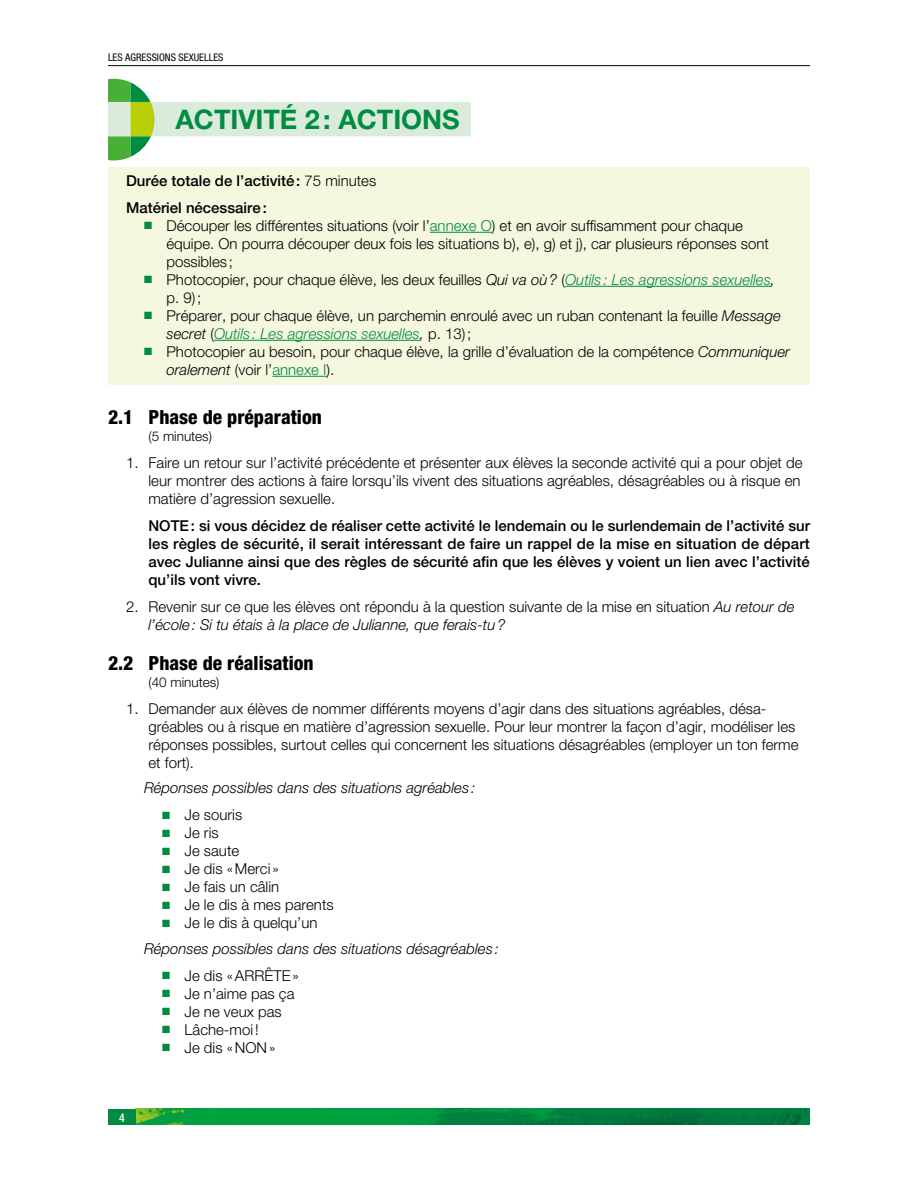
<style>
.page{position:relative;width:918px;height:1188px;background:#fff}
.page>*{position:absolute;margin:0;border:0;box-sizing:border-box;transform-origin:0 0}
.H2_Titre_2{font:700 27px "Helvetica Neue LT Std";color:#008c41}
.H3_Ressemble_à_titre{font:800 condensed 19.5px "Helvetica Neue LT Std";color:#000}
.P_niv1_1{font:300 15px/18px "Helvetica Neue LT Std";color:#000}
.P_Texte_courant{font:500 15px/18px "Helvetica Neue LT Std";color:#000;text-align:justify}
.P_Texte_courant-2{font:italic 300 15px "Helvetica Neue LT Std";color:#000}
.P_Durée{font:300 13.5px "Helvetica Neue LT Std";color:#000}
.t1{font:500 condensed 12px "Helvetica Neue LT Std";color:#fff}
.t2{font:condensed 10.5px "Helvetica Neue LT Std";color:#000}
.s1{font-weight:300}
.s2{color:#008c41}
.s3{font-style:italic}
.s4{font-style:italic;color:#008c41}
</style>
<div class="page">
<hr style="left:108px;top:65px;width:702px;height:1px;background:#000">
<img style="left:136px;top:1109px;width:674px;height:15px">
<div style="left:108px;top:1109px;width:28px;height:15px;background:#008c41"></div>
<div style="left:108px;top:167px;width:702px;height:218px;background:#f6f7df"></div>
<div style="left:108px;top:102px;width:363px;height:34px;background:#daeadb"></div>
<hr style="left:430px;top:232px;width:62px;height:1px;background:#008c41">
<hr style="left:565px;top:286px;width:206px;height:1px;background:#008c41">
<hr style="left:214px;top:340px;width:206px;height:1px;background:#008c41">
<hr style="left:272px;top:376px;width:55px;height:1px;background:#008c41">
<svg style="left:108px;top:79px;width:46px;height:81px"></svg>
<p class="t2" style="left:108px;top:52px;width:117px">LES AGRESSIONS SEXUELLES</p>
<h2 class="H2_Titre_2" style="left:176px;top:103px;width:286px">ACTIVITÉ 2: ACTIONS</h2>
<p class="P_Texte_courant" style="left:126px;top:171px;width:252px">Durée totale de l’activité: <span class="s1">75 minutes</span></p>
<p class="P_Texte_courant" style="left:126px;top:198px;width:142px">Matériel nécessaire:</p>
<p class="P_niv1_1" style="left:166px;top:216px;width:604px;text-indent:-22px"><span class="s2">■</span> Découper les différentes situations (voir l’<span class="s2">annexe O</span>) et en avoir suffisamment pour chaque équipe. On pourra découper deux fois les situations b), e), g) et j), car plusieurs réponses sont possibles ;</p>
<p class="P_niv1_1" style="left:166px;top:270px;width:610px;text-indent:-22px"><span class="s2">■</span> Photocopier, pour chaque élève, les deux feuilles <span class="s3">Qui va où?</span> (<span class="s4">Outils : Les agressions sexuelles</span><span class="s3">, </span>p. 9);</p>
<p class="P_niv1_1" style="left:166px;top:306px;width:616px;text-indent:-22px"><span class="s2">■</span> Préparer, pour chaque élève, un parchemin enroulé avec un ruban contenant la feuille <span class="s3">Message secret</span> (<span class="s4">Outils : Les agressions sexuelles</span><span class="s3">,</span> p. 13);</p>
<p class="P_niv1_1" style="left:166px;top:342px;width:625px;text-indent:-22px"><span class="s2">■</span> Photocopier au besoin, pour chaque élève, la grille d’évaluation de la compétence <span class="s3">Communiquer oralement</span> (voir l’<span class="s2">annexe I</span>).</p>
<h3 class="H3_Ressemble_à_titre" style="left:108px;top:405px;width:215px">2.1 Phase de préparation</h3>
<p class="P_Durée" style="left:148px;top:428px;width:65px">(5 minutes)</p>
<p class="P_niv1_1" style="left:148px;top:453px;width:656px;text-indent:-22px">1. Faire un retour sur l’activité précédente et présenter aux élèves la seconde activité qui a pour objet de leur montrer des actions à faire lorsqu’ils vivent des situations agréables, désagréables ou à risque en matière d’agression sexuelle.</p>
<p class="P_Texte_courant" style="left:148px;top:516px;width:663px">NOTE: si vous décidez de réaliser cette activité le lendemain ou le surlendemain de l’activité sur les règles de sécurité, il serait intéressant de faire un rappel de la mise en situation de départ avec Julianne ainsi que des règles de sécurité afin que les élèves y voient un lien avec l’activité qu’ils vont vivre.</p>
<p class="P_niv1_1" style="left:148px;top:597px;width:647px;text-indent:-22px">2. Revenir sur ce que les élèves ont répondu à la question suivante de la mise en situation <span class="s3">Au retour de l’école: Si tu étais à la place de Julianne, que ferais-tu?</span></p>
<h3 class="H3_Ressemble_à_titre" style="left:108px;top:651px;width:207px">2.2 Phase de réalisation</h3>
<p class="P_Durée" style="left:148px;top:674px;width:73px">(40 minutes)</p>
<p class="P_niv1_1" style="left:148px;top:699px;width:652px;text-indent:-22px">1. Demander aux élèves de nommer différents moyens d’agir dans des situations agréables, désa&shy;gréables ou à risque en matière d’agression sexuelle. Pour leur montrer la façon d’agir, modéliser les réponses possibles, surtout celles qui concernent les situations désagréables (employer un ton ferme et fort).</p>
<p class="P_Texte_courant-2" style="left:144px;top:779px;width:333px">Réponses possibles dans des situations agréables :</p>
<p class="P_niv1_1" style="left:162px;top:806px;width:82px"><span class="s2">■</span> Je souris</p>
<p class="P_niv1_1" style="left:162px;top:824px;width:58px"><span class="s2">■</span> Je ris</p>
<p class="P_niv1_1" style="left:162px;top:842px;width:79px"><span class="s2">■</span> Je saute</p>
<p class="P_niv1_1" style="left:162px;top:860px;width:118px"><span class="s2">■</span> Je dis «Merci »</p>
<p class="P_niv1_1" style="left:162px;top:878px;width:119px"><span class="s2">■</span> Je fais un câlin</p>
<p class="P_niv1_1" style="left:162px;top:896px;width:173px"><span class="s2">■</span> Je le dis à mes parents</p>
<p class="P_niv1_1" style="left:162px;top:914px;width:157px"><span class="s2">■</span> Je le dis à quelqu’un</p>
<p class="P_Texte_courant-2" style="left:144px;top:940px;width:356px">Réponses possibles dans des situations désagréables :</p>
<p class="P_niv1_1" style="left:162px;top:966px;width:138px"><span class="s2">■</span> Je dis «ARRÊTE»</p>
<p class="P_niv1_1" style="left:162px;top:984px;width:134px"><span class="s2">■</span> Je n’aime pas ça</p>
<p class="P_niv1_1" style="left:162px;top:1002px;width:121px"><span class="s2">■</span> Je ne veux pas</p>
<p class="P_niv1_1" style="left:162px;top:1020px;width:98px"><span class="s2">■</span> Lâche-moi !</p>
<p class="P_niv1_1" style="left:162px;top:1038px;width:115px"><span class="s2">■</span> Je dis «NON»</p>
<p class="t1" style="left:119px;top:1110px;width:7px">4</p>
</div>
